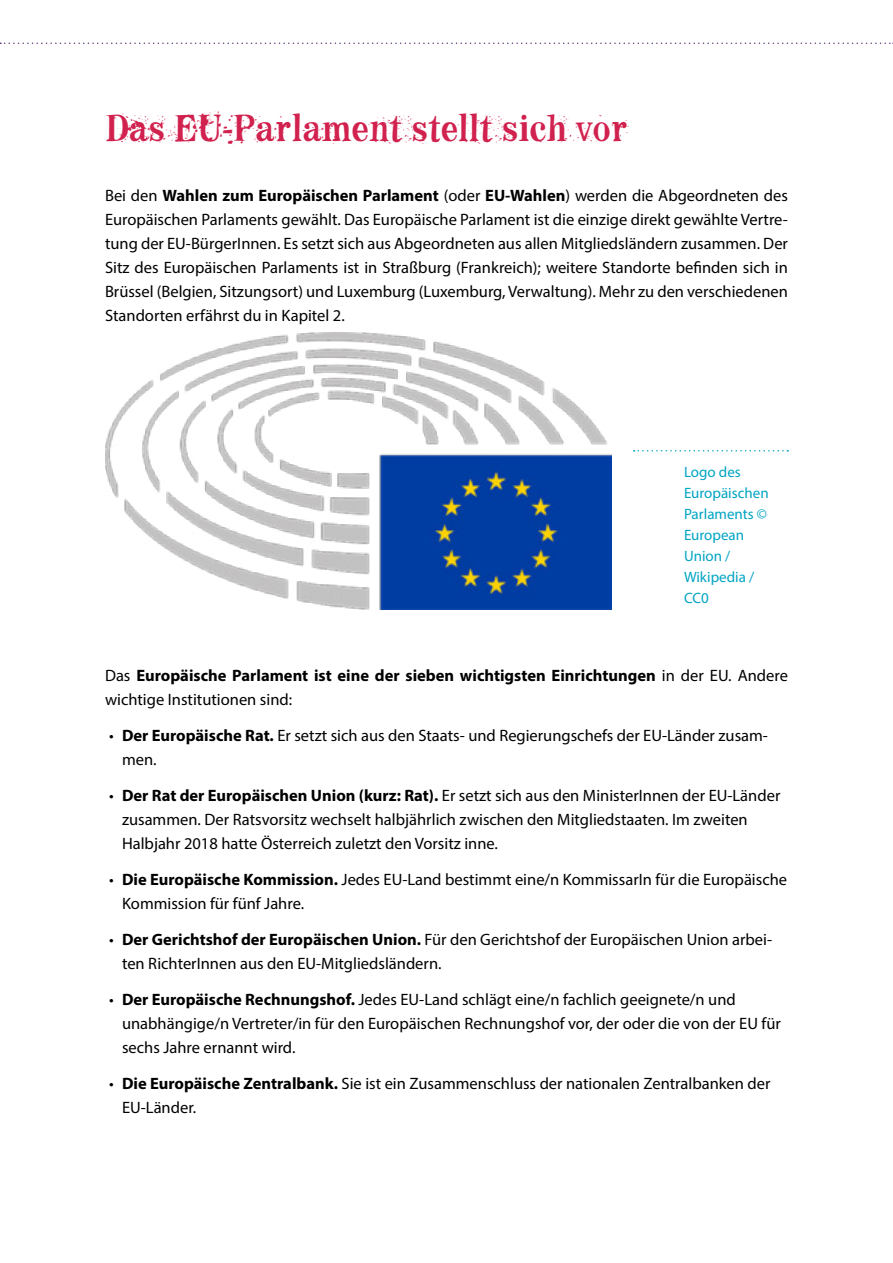
<style>
.page{position:relative;width:893px;height:1263px;background:#fff}
.page>*{position:absolute;margin:0;border:0;box-sizing:border-box;transform-origin:0 0}
._01_Titel{font:37.5px "F2 F Mad Zine LT Std Dirt";color:#d1214e}
._03_MainText{font:16.5px/24px "Myriad Pro";color:#000}
._03_MainText-2{font:700 16.5px/24px "Myriad Pro";color:#000}
._04_Marginaltext{font:15px/21px "Myriad Pro";color:#00a4c3}
.s1{font-weight:700}
.s2{font-weight:400}
</style>
<div class="page">
<svg style="left:0;top:43px;width:893px;height:1px"></svg>
<img style="left:105px;top:332px;width:507px;height:277px">
<svg style="left:634px;top:450px;width:154px;height:1px"></svg>
<h1 class="_01_Titel" style="left:105px;top:102px;width:534px">DasEU-Parlament stellt sich vor</h1>
<p class="_03_MainText" style="left:105px;top:183px;width:684px;text-align:justify">Bei den <span class="s1">Wahlen zum Europäischen Parlament</span> (oder <span class="s1">EU-Wahlen</span>) werden die Abgeordneten des Europäischen Parlaments gewählt. Das Europäische Parlament ist die einzige direkt gewählte Vertre&shy;tung der EU-BürgerInnen. Es setzt sich aus Abgeordneten aus allen Mitgliedsländern zusammen. Der Sitz des Europäischen Parlaments ist in Straßburg (Frankreich); weitere Standorte befinden sich in Brüssel (Belgien, Sitzungsort) und Luxemburg (Luxemburg, Verwaltung). Mehr zu den verschiedenen Standorten erfährst du in Kapitel 2.</p>
<p class="_04_Marginaltext" style="left:684px;top:461px;width:86px">Logo des<br>Europäischen<br>Parlaments ©<br>European<br>Union /<br>Wikipedia /<br>CC0</p>
<p class="_03_MainText-2" style="left:105px;top:663px;width:684px"><span class="s2">Das</span> Europäische Parlament ist eine der sieben wichtigsten Einrichtungen <span class="s2">in der EU. Andere wichtige Institutionen sind:</span></p>
<p class="_03_MainText" style="left:122px;top:723px;width:647px;text-indent:-13px">• <span class="s1">Der Europäische Rat.</span> Er setzt sich aus den Staats- und Regierungschefs der EU-Länder zusam&shy;men.</p>
<p class="_03_MainText" style="left:122px;top:783px;width:660px;text-indent:-13px">• <span class="s1">Der Rat der Europäischen Union (kurz: Rat).</span> Er setzt sich aus den MinisterInnen der EU-Länder zusammen. Der Ratsvorsitz wechselt halbjährlich zwischen den Mitgliedstaaten. Im zweiten<br>Halbjahr 2018 hatte Österreich zuletzt den Vorsitz inne.</p>
<p class="_03_MainText" style="left:122px;top:867px;width:667px;text-indent:-13px">• <span class="s1">Die Europäische Kommission.</span> Jedes EU-Land bestimmt eine/n KommissarIn für die Europäische<br>Kommission für fünf Jahre.</p>
<p class="_03_MainText" style="left:122px;top:927px;width:652px;text-indent:-13px">• <span class="s1">Der Gerichtshof der Europäischen Union.</span> Für den Gerichtshof der Europäischen Union arbei&shy;ten RichterInnen aus den EU-Mitgliedsländern.</p>
<p class="_03_MainText" style="left:122px;top:987px;width:660px;text-indent:-13px">• <span class="s1">Der Europäische Rechnungshof.</span> Jedes EU-Land schlägt eine/n fachlich geeignete/n und unabhängige/n Vertreter/in für den Europäischen Rechnungshof vor, der oder die von der EU für sechs Jahre ernannt wird.</p>
<p class="_03_MainText" style="left:122px;top:1071px;width:650px;text-indent:-13px">• <span class="s1">Die Europäische Zentralbank.</span> Sie ist ein Zusammenschluss der nationalen Zentralbanken der<br>EU-Länder.</p>
</div>
